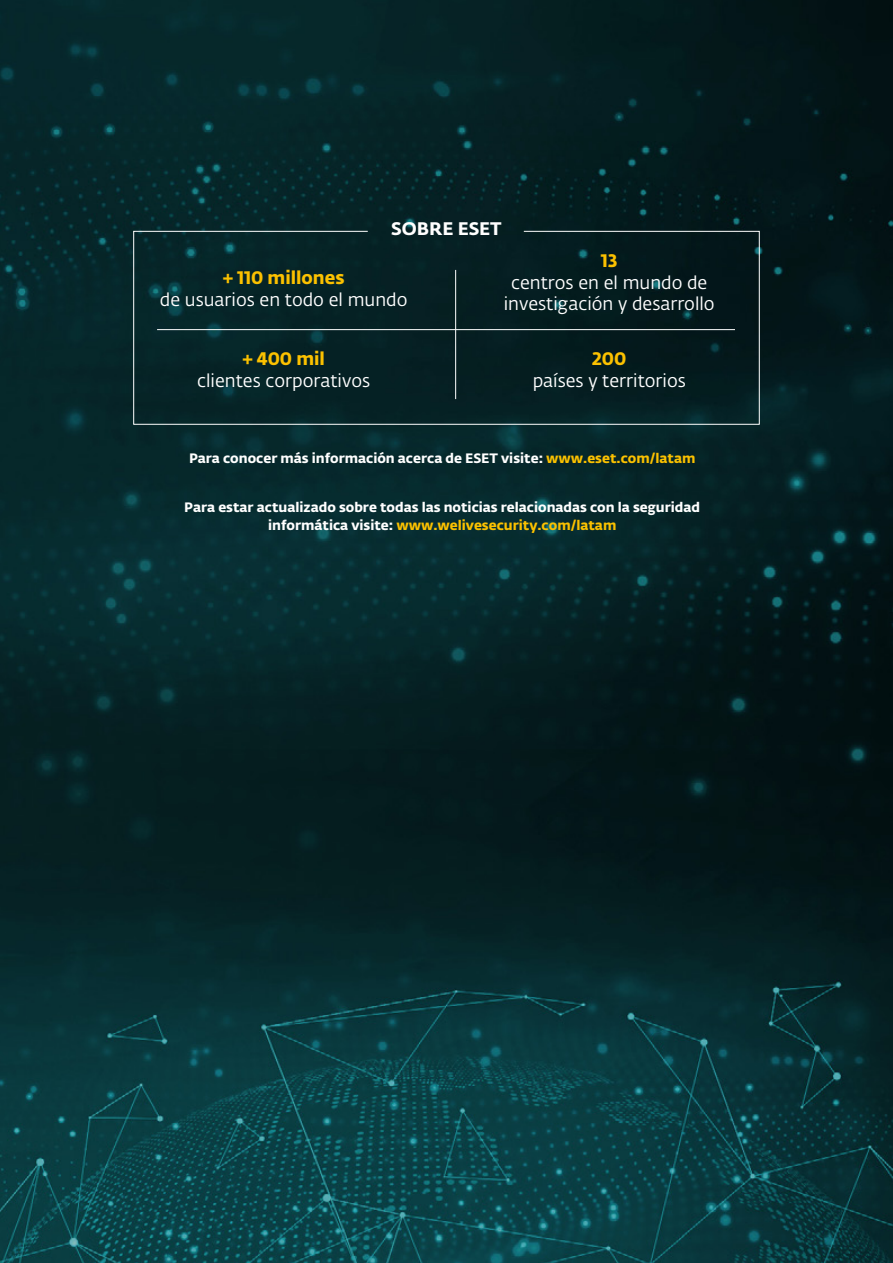
<style>
.page{position:relative;width:893px;height:1263px;background:#fff}
.page>*{position:absolute;margin:0;border:0;box-sizing:border-box;transform-origin:0 0}
.t1{font:18px/21.6px "Fedra Sans Alt Pro Book LF";color:#fff;text-align:center}
.t2{font:18px "Fedra Sans Alt Pro Bold LF";color:#fbc100}
.t3{font:18px "Fedra Sans Alt Pro Bold LF";color:#fff}
.t4{font:13.5px/18px "Fedra Sans Alt Pro Bold LF";color:#fff;text-align:center}
.s1{color:#fbc100}
</style>
<div class="page">
<img style="left:0;top:0;width:893px;height:1263px">
<svg style="left:133px;top:230px;width:627px;height:195px;background:#082325"></svg>
<hr style="left:157px;top:329px;width:578px;height:1px;background:#fff">
<hr style="left:455px;top:270px;width:1px;height:129px;background:#fff">
<h1 class="t3" style="left:391px;top:214px;width:112px">SOBRE ESET</h1>
<h1 class="t2" style="left:223px;top:263px;width:123px">+ 110 millones</h1>
<h1 class="t1" style="left:160px;top:288px;width:249px">de usuarios en todo el mundo</h1>
<h1 class="t2" style="left:242px;top:344px;width:84px">+ 400 mil</h1>
<h1 class="t1" style="left:197px;top:369px;width:174px">clientes corporativos</h1>
<h1 class="t2" style="left:601px;top:246px;width:17px">13</h1>
<h1 class="t1" style="left:504px;top:271px;width:212px">centros en el mundo de investigación y desarrollo</h1>
<h1 class="t2" style="left:592px;top:344px;width:36px">200</h1>
<h1 class="t1" style="left:533px;top:369px;width:155px">países y territorios</h1>
<p class="t4" style="left:189px;top:449px;width:508px">Para conocer más información acerca de ESET visite: <span class="s1">www.eset.com/latam</span></p>
<p class="t4" style="left:184px;top:497px;width:517px">Para estar actualizado sobre todas las noticias relacionadas con la seguridad informática visite: <span class="s1">www.welivesecurity.com/latam</span></p>
</div>
